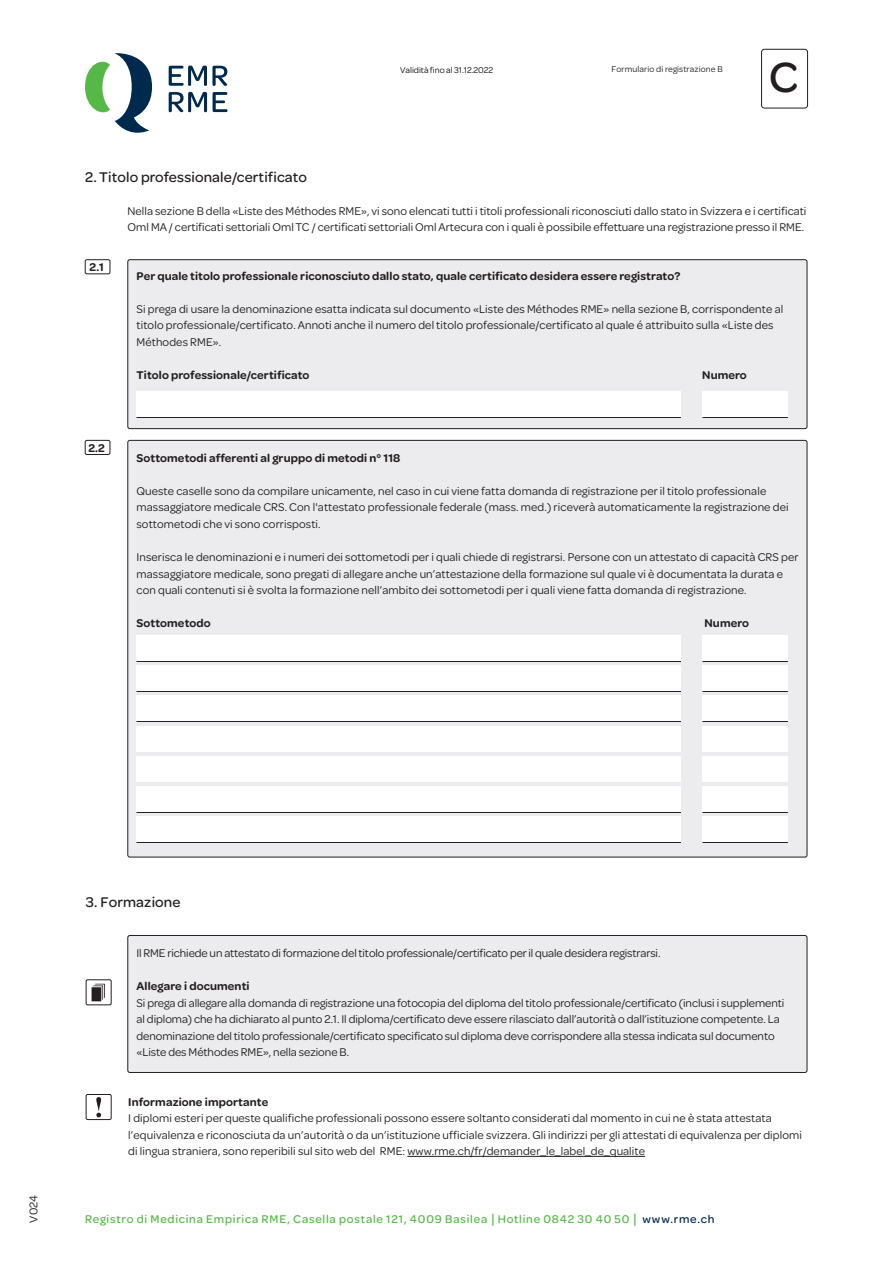
<style>
.page{position:relative;width:893px;height:1263px;background:#fff}
.page>*{position:absolute;margin:0;border:0;box-sizing:border-box;transform-origin:0 0}
._00-ABC{font:500 45px "Omnes";color:#231f20}
._03-Titel-IT{font:500 15px "Omnes";letter-spacing:.01em;color:#231f20}
._03-Lauftext-IT{font:12px/16.5px "Omnes";letter-spacing:.01em;color:#231f20}
._03-Lauftext-IT-Bold{font:600 12px "Omnes";letter-spacing:.01em;color:#231f20}
._03-Lauftext-IT-2{font:12px "Omnes";letter-spacing:-.01em;color:#231f20}
.t1{font:500 12px "Omnes";letter-spacing:.065em;color:#56b947}
._00-Zahlen_positiv{font:600 12px "Omnes";color:#231f20}
.t2{font:9px "Omnes";letter-spacing:.015em;color:#231f20}
.t3{font:9px "Omnes";color:#000}
.s1{font-size:14.4px}
.s2{color:#00294e}
</style>
<div class="page">
<svg style="left:85px;top:53px;width:67px;height:80px"></svg>
<svg style="left:169px;top:66px;width:58px;height:20px"></svg>
<svg style="left:169px;top:92px;width:38px;height:20px"></svg>
<svg style="left:213px;top:92px;width:14px;height:20px"></svg>
<div style="left:128px;top:260px;width:679px;height:169px;background:#ececee;border-radius:2px"></div>
<div style="left:128px;top:259px;width:679px;height:170px;border:1px solid #231f20;border-radius:2px"></div>
<div style="left:128px;top:935px;width:679px;height:137px;background:#ececee;border-radius:2px"></div>
<div style="left:128px;top:935px;width:679px;height:138px;border:1px solid #231f20;border-radius:2px"></div>
<div style="left:128px;top:440px;width:679px;height:417px;background:#ececee;border-radius:2px"></div>
<div style="left:136px;top:392px;width:545px;height:26px;background:#231f20"></div>
<div style="left:137px;top:391px;width:544px;height:26px;background:#fff"></div>
<div style="left:703px;top:392px;width:85px;height:26px;background:#231f20"></div>
<div style="left:703px;top:391px;width:85px;height:26px;background:#fff"></div>
<div style="left:136px;top:666px;width:545px;height:26px;background:#231f20"></div>
<div style="left:137px;top:665px;width:544px;height:26px;background:#fff"></div>
<div style="left:136px;top:696px;width:545px;height:26px;background:#231f20"></div>
<div style="left:137px;top:696px;width:544px;height:25px;background:#fff"></div>
<div style="left:136px;top:726px;width:545px;height:26px;background:#fff"></div>
<div style="left:136px;top:757px;width:545px;height:25px;background:#fff"></div>
<div style="left:137px;top:756px;width:544px;height:25px;background:#fff"></div>
<div style="left:137px;top:786px;width:544px;height:26px;background:#fff"></div>
<div style="left:136px;top:817px;width:545px;height:26px;background:#231f20"></div>
<div style="left:137px;top:816px;width:544px;height:26px;background:#fff"></div>
<div style="left:137px;top:635px;width:544px;height:26px;background:#fff"></div>
<div style="left:703px;top:635px;width:85px;height:26px;background:#fff"></div>
<div style="left:703px;top:666px;width:85px;height:26px;background:#231f20"></div>
<div style="left:703px;top:665px;width:85px;height:26px;background:#fff"></div>
<div style="left:703px;top:696px;width:85px;height:26px;background:#231f20"></div>
<div style="left:703px;top:696px;width:85px;height:25px;background:#fff"></div>
<div style="left:703px;top:726px;width:85px;height:26px;background:#fff"></div>
<div style="left:703px;top:757px;width:85px;height:25px;background:#fff"></div>
<div style="left:703px;top:756px;width:85px;height:25px;background:#fff"></div>
<div style="left:703px;top:786px;width:85px;height:26px;background:#fff"></div>
<div style="left:703px;top:817px;width:85px;height:26px;background:#231f20"></div>
<div style="left:703px;top:816px;width:85px;height:26px;background:#fff"></div>
<div style="left:761px;top:49px;width:47px;height:59px;border:1px solid #231f20;border-radius:3px"></div>
<div style="left:86px;top:979px;width:25px;height:26px;border:1px solid #231f20;border-radius:2px"></div>
<div style="left:94px;top:983px;width:12px;height:15px;border:1px solid #fff"></div>
<div style="left:93px;top:985px;width:11px;height:15px;border:1px solid #fff"></div>
<div style="left:91px;top:987px;width:11px;height:15px;background:#231f20"></div>
<div style="left:91px;top:986px;width:11px;height:16px;border:1px solid #fff"></div>
<div style="left:85px;top:259px;width:25px;height:15px;border:1px solid #231f20;border-radius:2px"></div>
<div style="left:85px;top:440px;width:25px;height:15px;border:1px solid #231f20;border-radius:2px"></div>
<hr style="left:407px;top:1156px;width:238px;height:1px;background:#231f20">
<div style="left:86px;top:1094px;width:25px;height:26px;border:1px solid #231f20;border-radius:2px"></div>
<svg style="left:96px;top:1097px;width:5px;height:20px"></svg>
<p class="t3" style="left:400px;top:64px;width:95px">Validità fino al 31.12.2022</p>
<p class="t2" style="left:612px;top:63px;width:113px">Formulario di registrazione B</p>
<p class="_00-ABC" style="left:769px;top:47px;width:31px">C</p>
<p class="_03-Titel-IT" style="left:85px;top:166px;width:223px">2. Titolo professionale/certificato</p>
<p class="_03-Lauftext-IT" style="left:128px;top:202px;width:680px">Nella sezione B della «Liste des Méthodes RME», vi sono elencati tutti i titoli professionali riconosciuti dallo stato in Svizzera e i certificati<br>Oml MA / certificati settoriali Oml TC / certificati settoriali Oml Artecura con i quali è possibile effettuare una registrazione presso il RME.</p>
<p class="_03-Lauftext-IT-Bold" style="left:137px;top:267px;width:545px">Per quale titolo professionale riconosciuto dallo stato, quale certificato desidera essere registrato?</p>
<p class="_03-Lauftext-IT" style="left:137px;top:300px;width:648px">Si prega di usare la denominazione esatta indicata sul documento «Liste des Méthodes RME» nella sezione B, corrispondente al titolo professionale/certificato. Annoti anche il numero del titolo professionale/certificato al quale é attribuito sulla «Liste des<br>Méthodes RME».</p>
<p class="_03-Lauftext-IT-Bold" style="left:137px;top:366px;width:174px">Titolo professionale/certificato</p>
<p class="_03-Lauftext-IT-Bold" style="left:702px;top:366px;width:46px">Numero</p>
<p class="_00-Zahlen_positiv" style="left:90px;top:259px;width:16px">2.1</p>
<p class="_00-Zahlen_positiv" style="left:88px;top:439px;width:18px">2.2</p>
<p class="_03-Lauftext-IT-Bold" style="left:137px;top:450px;width:265px">Sottometodi afferenti al gruppo di metodi n° 118</p>
<p class="_03-Lauftext-IT" style="left:137px;top:482px;width:654px">Queste caselle sono da compilare unicamente, nel caso in cui viene fatta domanda di registrazione per il titolo professionale massaggiatore medicale CRS. Con l'attestato professionale federale (mass. med.) riceverà automaticamente la registrazione dei sottometodi che vi sono corrisposti.</p>
<p class="_03-Lauftext-IT" style="left:137px;top:548px;width:663px">Inserisca le denominazioni e i numeri dei sottometodi per i quali chiede di registrarsi. Persone con un attestato di capacità CRS per massaggiatore medicale, sono pregati di allegare anche un’attestazione della formazione sul quale vi è documentata la durata e con quali contenuti si è svolta la formazione nell’ambito dei sottometodi per i quali viene fatta domanda di registrazione.</p>
<p class="_03-Lauftext-IT-Bold" style="left:137px;top:615px;width:76px">Sottometodo</p>
<p class="_03-Lauftext-IT-Bold" style="left:704px;top:615px;width:46px">Numero</p>
<p class="_03-Lauftext-IT" style="left:24px;top:1222px;width:29px;rotate:-90deg">V024</p>
<p class="_03-Titel-IT" style="left:86px;top:892px;width:96px">3. Formazione</p>
<p class="_03-Lauftext-IT-2" style="left:137px;top:945px;width:525px">Il RME richiede un attestato di formazione del titolo professionale/certificato per il quale desidera registrarsi.</p>
<p class="_03-Lauftext-IT-Bold" style="left:137px;top:978px;width:115px">Allegare i documenti</p>
<p class="_03-Lauftext-IT" style="left:137px;top:994px;width:649px">Si prega di allegare alla domanda di registrazione una fotocopia del diploma del titolo professionale/certificato (inclusi i supplementi al diploma) che ha dichiarato al punto 2.1. Il diploma/certificato deve essere rilasciato dall’autorità o dall’istituzione competente. La denominazione del titolo professionale/certificato specificato sul diploma deve corrispondere alla stessa indicata sul documento «Liste des Méthodes RME», nella sezione B.</p>
<p class="_03-Lauftext-IT-Bold" style="left:128px;top:1093px;width:142px">Informazione importante</p>
<p class="_03-Lauftext-IT" style="left:128px;top:1109px;width:645px">I diplomi esteri per queste qualifiche professionali possono essere soltanto considerati dal momento in cui ne è stata attestata</p>
<p class="_03-Lauftext-IT" style="left:128px;top:1126px;width:675px">l’equivalenza e riconosciuta da un’autorità o da un’istituzione ufficiale svizzera. Gli indirizzi per gli attestati di equivalenza per diplomi di lingua straniera, sono reperibili sul sito web del RME: www.rme.ch/fr/demander_le_label_de_qualite</p>
<p class="t1" style="left:85px;top:1211px;width:631px">Registro di Medicina Empirica RME, Casella postale 121<span class="s1">,</span> 4009 Basilea <span class="s1">|</span> Hotline 0842 30 40 50 <span class="s1">|</span> <span class="s2">www.rme.ch</span></p>
</div>
